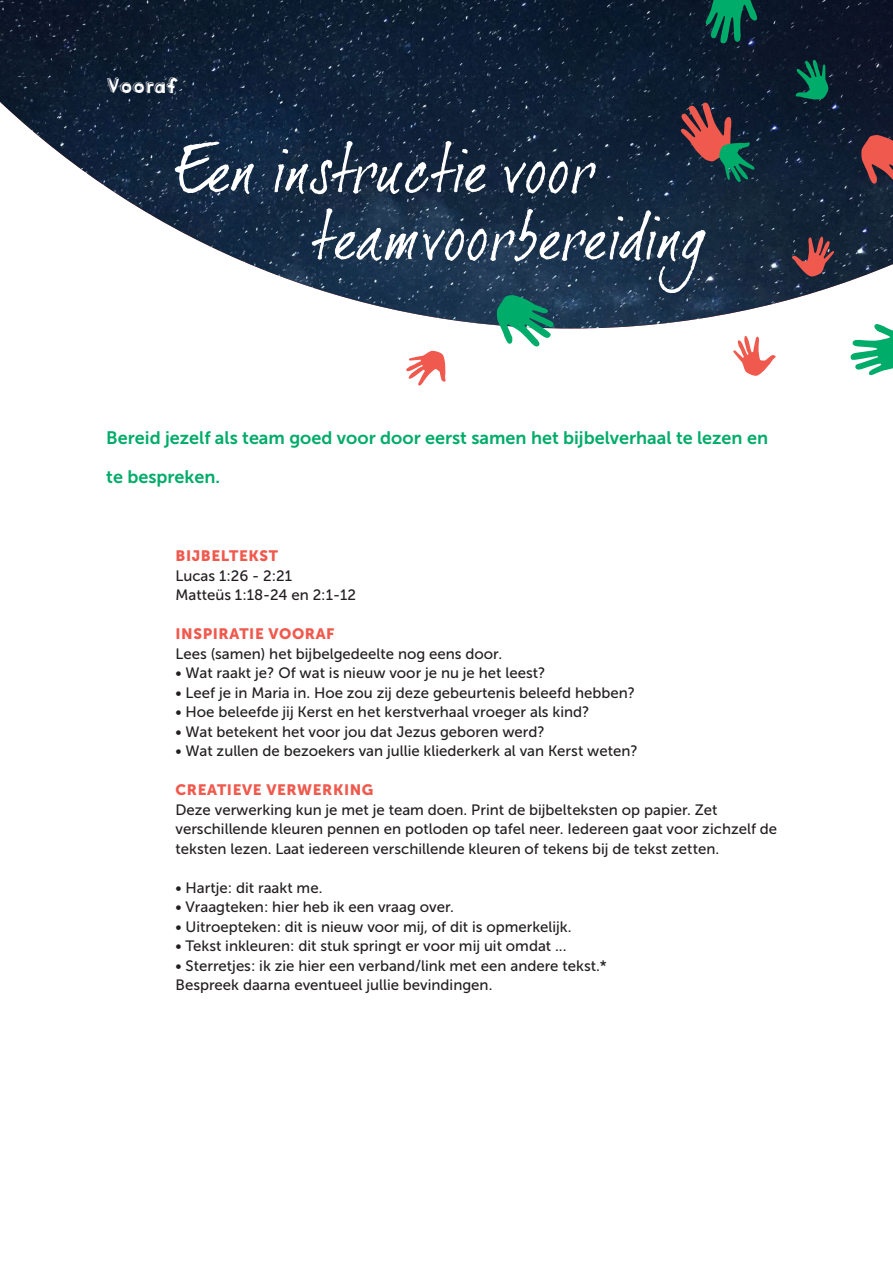
<style>
.page{position:relative;width:893px;height:1263px;background:#fff}
.page>*{position:absolute;margin:0;border:0;box-sizing:border-box;transform-origin:0 0}
.t1{font:67.35px/67.3px "Dear Joe 2";color:#fff}
.t2{font:21px "Blockhead OT Black Face";color:#fff}
.Alineastijl_1{font:18px/39px "Museo Sans 700";color:#00ac69}
.KZ_brood{font:15px/19.5px "Museo Sans 500";color:#231f20}
.Tussenkop{font:15px "Museo Sans 900";letter-spacing:.04em;color:#f0594d}
</style>
<div class="page">
<img style="left:0;top:0;width:893px;height:328px">
<svg style="left:496px;top:295px;width:58px;height:52px"></svg>
<svg style="left:850px;top:323px;width:43px;height:53px"></svg>
<svg style="left:861px;top:135px;width:32px;height:52px"></svg>
<svg style="left:705px;top:0;width:53px;height:44px"></svg>
<svg style="left:790px;top:236px;width:45px;height:41px"></svg>
<svg style="left:733px;top:335px;width:43px;height:41px"></svg>
<svg style="left:406px;top:350px;width:40px;height:36px"></svg>
<svg style="left:795px;top:59px;width:33px;height:41px"></svg>
<svg style="left:679px;top:103px;width:76px;height:80px"></svg>
<p class="t2" style="left:106px;top:67px;width:72px">Vooraf</p>
<p class="t1" style="left:311px;top:135px;width:398px;text-indent:-135px">Een instructie voor teamvoorbereiding</p>
<p class="Alineastijl_1" style="left:106px;top:418px;width:663px">Bereid jezelf als team goed voor door eerst samen het bijbelverhaal te lezen en te bespreken.</p>
<p class="Tussenkop" style="left:176px;top:547px;width:104px">BIJBELTEKST</p>
<p class="KZ_brood" style="left:176px;top:566px;width:118px">Lucas 1:26 - 2:21</p>
<p class="KZ_brood" style="left:176px;top:585px;width:182px">Matteüs 1:18-24 en 2:1-12</p>
<p class="Tussenkop" style="left:176px;top:625px;width:161px">INSPIRATIE VOORAF</p>
<p class="KZ_brood" style="left:176px;top:644px;width:328px">Lees (samen) het bijbelgedeelte nog eens door.</p>
<p class="KZ_brood" style="left:176px;top:663px;width:371px">• Wat raakt je? Of wat is nieuw voor je nu je het leest?</p>
<p class="KZ_brood" style="left:176px;top:683px;width:461px">• Leef je in Maria in. Hoe zou zij deze gebeurtenis beleefd hebben?</p>
<p class="KZ_brood" style="left:176px;top:702px;width:416px">• Hoe beleefde jij Kerst en het kerstverhaal vroeger als kind?</p>
<p class="KZ_brood" style="left:176px;top:722px;width:371px">• Wat betekent het voor jou dat Jezus geboren werd?</p>
<p class="KZ_brood" style="left:176px;top:741px;width:464px">• Wat zullen de bezoekers van jullie kliederkerk al van Kerst weten?</p>
<p class="Tussenkop" style="left:176px;top:781px;width:199px">CREATIEVE VERWERKING</p>
<p class="KZ_brood" style="left:176px;top:800px;width:603px">Deze verwerking kun je met je team doen. Print de bijbelteksten op papier. Zet verschillende kleuren pennen en potloden op tafel neer. Iedereen gaat voor zichzelf de teksten lezen. Laat iedereen verschillende kleuren of tekens bij de tekst zetten.</p>
<p class="KZ_brood" style="left:176px;top:878px;width:148px">• Hartje: dit raakt me.</p>
<p class="KZ_brood" style="left:176px;top:897px;width:280px">• Vraagteken: hier heb ik een vraag over.</p>
<p class="KZ_brood" style="left:176px;top:917px;width:398px">• Uitroepteken: dit is nieuw voor mij, of dit is opmerkelijk.</p>
<p class="KZ_brood" style="left:176px;top:936px;width:393px">• Tekst inkleuren: dit stuk springt er voor mij uit omdat ...</p>
<p class="KZ_brood" style="left:176px;top:956px;width:433px">• Sterretjes: ik zie hier een verband/link met een andere tekst.*</p>
<p class="KZ_brood" style="left:176px;top:975px;width:318px">Bespreek daarna eventueel jullie bevindingen.</p>
</div>
